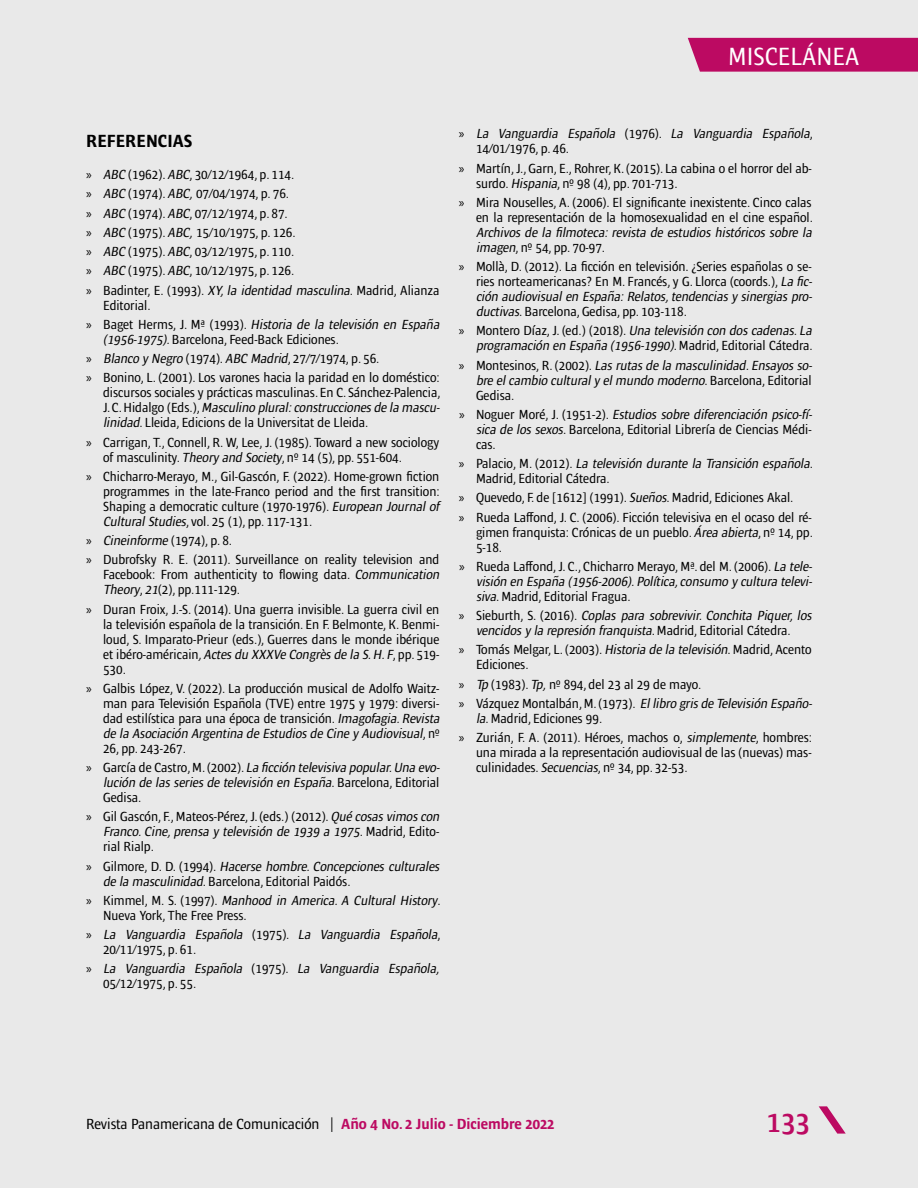
<style>
.page{position:relative;width:918px;height:1188px;background:#e9e9e9}
.page>*{position:absolute;margin:0;border:0;box-sizing:border-box;transform-origin:0 0}
.t1{font:600 condensed 30px "Ardoise Std";color:#bc0a62}
.t2{font:condensed 25.5px "Ardoise Std";color:#fff}
.t3{font:700 condensed 18px "Ardoise Std";color:#000}
.t4{font:condensed 15px "Ardoise Std";color:#000}
.t5{font:condensed 13.5px/15px "Ardoise Std";color:#000}
.t6{font:italic condensed 13.5px/15px "Ardoise Std";color:#000}
.s1{font-family:"Myriad Pro";font-stretch:normal}
.s2{font-style:italic}
.s3{font-family:"Myriad Pro";font-style:normal;font-stretch:normal}
.s4{font-style:normal}
.s5{font-weight:700;color:#bc0a62}
</style>
<div class="page">
<svg style="left:819px;top:1106px;width:27px;height:28px"></svg>
<div style="left:688px;top:38px;width:230px;height:34px;background:#bc0a62"></div>
<h2 class="t2" style="left:728px;top:42px;width:133px">MISCELÁNEA</h2>
<h3 class="t3" style="left:86px;top:131px;width:108px">REFERENCIAS</h3>
<p class="t5" style="left:86px;top:165px;width:355px;line-height:19.2px"><span class="s1">»</span> <span class="s2">ABC</span> (1962). <span class="s2">ABC</span>, 30/12/1964, p. 114.<br><span class="s1">»</span> <span class="s2">ABC</span> (1974). <span class="s2">ABC,</span>07/04/1974, p. 76.<br><span class="s1">»</span> <span class="s2">ABC</span> (1974). <span class="s2">ABC</span>, 07/12/1974, p. 87.<br><span class="s1">»</span> <span class="s2">ABC</span> (1975). <span class="s2">ABC,</span>15/10/1975, p. 126.<br><span class="s1">»</span> <span class="s2">ABC</span> (1975). <span class="s2">ABC</span>, 03/12/1975, p. 110.<br><span class="s1">»</span> <span class="s2">ABC</span> (1975). <span class="s2">ABC</span>, 10/12/1975, p. 126.<br><span class="s1">»</span> Badinter, E. (1993). <span class="s2">XY,la identidad masculina</span>. Madrid, Alianza</p>
<p class="t5" style="left:86px;top:295px;width:357px;line-height:19.2px;text-indent:17px">Editorial.<br><span class="s1">»</span> B a ge t H e r m s, J . M ª ( 1 9 9 3 ) . <span class="s2">Historia de la televisión en España</span></p>
<p class="t5" style="left:86px;top:330px;width:355px;line-height:19.2px;text-indent:17px"><span class="s2">(1956-1975).</span>Barcelona, Feed-Back Ediciones.<br><span class="s1">»</span> <span class="s2">Blanco y Negro</span> (1974). <span class="s2">ABC Madrid</span>, 27/7/1974, p. 56.<br><span class="s1">»</span> Bonino, L. (2001). Los varones hacia la paridad en lo doméstico:</p>
<p class="t5" style="left:103px;top:385px;width:340px;text-align:justify">discursos sociales y prácticas masculinas. En C. Sánchez-Palencia, J . C . H i d a l go ( E d s . ) , <span class="s2">Masculino plural:construcciones de la mascu&shy;linidad</span>. Lleida, Edicions de la Universitat de Lleida.</p>
<p class="t5" style="left:103px;top:434px;width:338px;text-indent:-17px"><span class="s1">»</span> Carrigan, T., Connell, R. W, Lee, J. (1985). Toward a new sociology of masculinity. <span class="s2">Theory and Society</span>, nº 14 (5), pp. 551-604.</p>
<p class="t5" style="left:103px;top:469px;width:338px;text-align:justify;text-indent:-17px"><span class="s1">»</span> Chicharro-Merayo, M., Gil-Gascón, F. (2022). Home-grown fiction programmes in the late-Franco period and the first transition:<br>Shaping a democratic culture (1970-1976). <span class="s2">European Journal of CulturalStudies</span>, vol. 25 (1), pp. 117-131.</p>
<p class="t5" style="left:86px;top:531px;width:355px;line-height:19.2px"><span class="s1">»</span> <span class="s2">Cineinforme</span> (1974), p. 8.<br><span class="s1">»</span> Dubrofsky R. E. (2011). Surveillance on reality television and</p>
<p class="t5" style="left:103px;top:567px;width:340px">Facebook: From authenticity to flowing data. <span class="s2">Communication<br>Theory</span>, <span class="s2">21</span>(2), pp.111-129.</p>
<p class="t5" style="left:103px;top:601px;width:338px;text-align:justify;text-indent:-17px"><span class="s1">»</span> Duran Froix, J.-S. (2014). Una guerra invisible. La guerra civil en la televisión española de la transición. En F. Belmonte, K. Benmi&shy;loud, S. Imparato-Prieur (eds.), Guerres dans le monde ibérique et ibéro-américain<span class="s2">,Actes du XXXVe Congrès de la S.H.F</span>, pp. 519- 530.</p>
<p class="t5" style="left:103px;top:681px;width:340px;text-indent:-17px"><span class="s1">»</span> Galbis López, V. (2022). La producción musical de Adolfo Waitz&shy;man para Televisión Española (TVE) entre 1975 y 1979: diversi&shy;dad estilística para una época de transición. <span class="s2">Imagofagia.Revista de la Asociación Argentina de Estudios de Cine y Audiovisual</span>, n º 26, pp. 243-267.</p>
<p class="t6" style="left:103px;top:760px;width:340px;text-indent:-17px"><span class="s3">»</span> <span class="s4">G a rc ía d e C a st ro, M . ( 2 0 0 2 ) .</span> La ficción televisiva popular.Una evo&shy;lución de las series de televisión en España<span class="s4">. B a rc e l o n a , E d i t o r i a l<br>Gedisa.</span></p>
<p class="t5" style="left:103px;top:809px;width:340px;text-indent:-17px"><span class="s1">»</span> Gil Gascón, F., Mateos-Pérez, J. (eds.) (2012). <span class="s2">Qué cosas vimos con<br>Franco.Cine,prensa y televisión de 1939 a 1975</span>. M a d r i d , E d i t o - rial Rialp.</p>
<p class="t6" style="left:103px;top:858px;width:340px;text-indent:-17px"><span class="s3">»</span> <span class="s4">G i l m o re, D . D . ( 1 9 9 4 ) .</span> Hacerse hombre.Concepciones culturales de la masculinidad<span class="s4">. Barcelona, Editorial Paidós.</span></p>
<p class="t5" style="left:103px;top:893px;width:339px;text-indent:-17px"><span class="s1">»</span> K i m m e l , M . S . ( 1 9 9 7 ) . <span class="s2">Manhood in America.A Cultural History</span>.<br>Nueva York, The Free Press.</p>
<p class="t6" style="left:103px;top:927px;width:339px;text-indent:-17px"><span class="s3">»</span> La Vanguardia Española <span class="s4">( 1 9 7 5 ) .</span> La Vanguardia Española<span class="s4">,<br>20/11/1975, p. 61.</span></p>
<p class="t6" style="left:103px;top:961px;width:340px;text-indent:-17px"><span class="s3">»</span> La Vanguardia Española <span class="s4">( 1 9 7 5 ) .</span> La Vanguardia Española,<br><span class="s4">05/12/1975, p. 55.</span></p>
<p class="t6" style="left:476px;top:126px;width:338px;text-indent:-17px"><span class="s3">»</span> La Vanguardia Española <span class="s4">( 1 9 7 6 ) .</span> La Vanguardia Española<span class="s4">,<br>14/01/1976, p. 46.</span></p>
<p class="t5" style="left:476px;top:161px;width:337px;text-indent:-17px"><span class="s1">»</span> Martín, J., Garn, E., Rohrer, K. (2015). La cabina o el horror del ab&shy;surdo.<span class="s2">Hispania</span>, nº 98 (4), pp. 701-713.</p>
<p class="t5" style="left:459px;top:195px;width:355px;text-align:right"><span class="s1">»</span> Mira Nouselles, A. (2006). El significante inexistente. Cinco calas en la representación de la homosexualidad en el cine español.</p>
<p class="t6" style="left:476px;top:225px;width:340px">Archivos de la filmoteca: revista de estudios históricos sobre la imagen<span class="s4">, nº 54, pp. 70-97.</span></p>
<p class="t5" style="left:476px;top:259px;width:340px;text-indent:-17px"><span class="s1">»</span> Mollà, D. (2012). La ficción en televisión. ¿Series españolas o se&shy;ries norteamericanas? En M. Francés, y G. Llorca (coords.), <span class="s2">La fic&shy;ción audiovisual en España:Relatos,tendencias y sinergias pro&shy;ductivas</span>. Barcelona, Gedisa, pp. 103-118.</p>
<p class="t6" style="left:459px;top:323px;width:357px;text-align:right"><span class="s3">»</span> <span class="s4">M o n te ro D ía z, J . (e d . ) ( 2 0 1 8 ) .</span> Una televisión con dos cadenas.La programación en España (1956-1990)<span class="s4">. M a d r i d , E d i t o r i a l C á t e d ra .</span></p>
<p class="t6" style="left:476px;top:358px;width:340px;text-indent:-17px"><span class="s3">»</span> <span class="s4">M o n t e s i n o s, R . ( 2 0 0 2 ) .</span> Las rutas de la masculinidad.Ensayos so&shy;bre elcambio culturaly elmundo moderno<span class="s4">. B a rce l o n a , Ed i to r i a l<br>Gedisa.</span></p>
<p class="t5" style="left:476px;top:407px;width:340px;text-indent:-17px"><span class="s1">»</span> N o g u e r M o ré, J . ( 1 9 5 1 - 2 ) . <span class="s2">Estudios sobre diferenciación psico-fí&shy;sica de los sexos</span>. Barcelona, Editorial Librería de Ciencias Médi&shy;cas.</p>
<p class="t5" style="left:476px;top:456px;width:338px;text-indent:-17px"><span class="s1">»</span> Pa l a c i o, M . ( 2 0 1 2 ) . <span class="s2">La televisión durante la Transición española</span>.<br>Madrid, Editorial Cátedra.</p>
<p class="t5" style="left:459px;top:488px;width:354px;line-height:19.2px"><span class="s1">»</span> Quevedo, F. de [1612] (1991). <span class="s2">Sueños</span>. Madrid, Ediciones Akal.<br><span class="s1">»</span> Rueda Laffond, J. C. (2006). Ficción televisiva en el ocaso del ré-</p>
<p class="t5" style="left:476px;top:525px;width:338px">gimen franquista: Crónicas de un pueblo. <span class="s2">Área abierta</span>, nº 14, pp.<br>5-18.</p>
<p class="t5" style="left:476px;top:559px;width:340px;text-align:justify;text-indent:-17px"><span class="s1">»</span> Rueda Laffond, J. C., Chicharro Merayo, Mª. del M. (2006). <span class="s2">La tele&shy;visión en España (1956-2006).Política,consumo y cultura televi&shy;siva</span>. Madrid, Editorial Fragua.</p>
<p class="t6" style="left:459px;top:608px;width:357px;text-align:center"><span class="s3">»</span> <span class="s4">S i e b u rt h , S . ( 2 0 1 6 ) .</span> Coplas para sobrevivir. Conchita Piquer, los vencidos y la represión franquista<span class="s4">. M a d r i d , Ed i to r i a l Cá ted ra .</span></p>
<p class="t5" style="left:476px;top:642px;width:337px;text-indent:-17px"><span class="s1">»</span> Tomás Melgar, L. (2003). <span class="s2">Historia de la televisión</span>. Madrid, Acento<br>Ediciones.</p>
<p class="t5" style="left:459px;top:675px;width:357px;line-height:19.2px"><span class="s1">»</span> <span class="s2">Tp</span> (1983). <span class="s2">Tp,</span>nº 894, del 23 al 29 de mayo.<br><span class="s1">»</span> Vá z q u e z M o n ta l b á n , M . ( 1 9 7 3 ) . <span class="s2">Ellibro gris de Televisión Españo-</span></p>
<p class="t5" style="left:459px;top:709px;width:355px;line-height:19.2px;text-indent:17px"><span class="s2">la</span>. Madrid, Ediciones 99.<br><span class="s1">»</span> Zurián, F. A. (2011). Héroes, machos o, <span class="s2">simplemente</span>, hombres:</p>
<p class="t5" style="left:476px;top:745px;width:337px">una mirada a la representación audiovisual de las (nuevas) mas&shy;culinidades. <span class="s2">Secuencias</span>, nº 34, pp. 32-53.</p>
<p class="t4" style="left:86px;top:1115px;width:470px">Revista Panamericana de Comunicación | <span class="s5">Año 4 No. 2 Julio - Diciembre 2022</span></p>
<h1 class="t1" style="left:767px;top:1104px;width:45px">133</h1>
</div>
